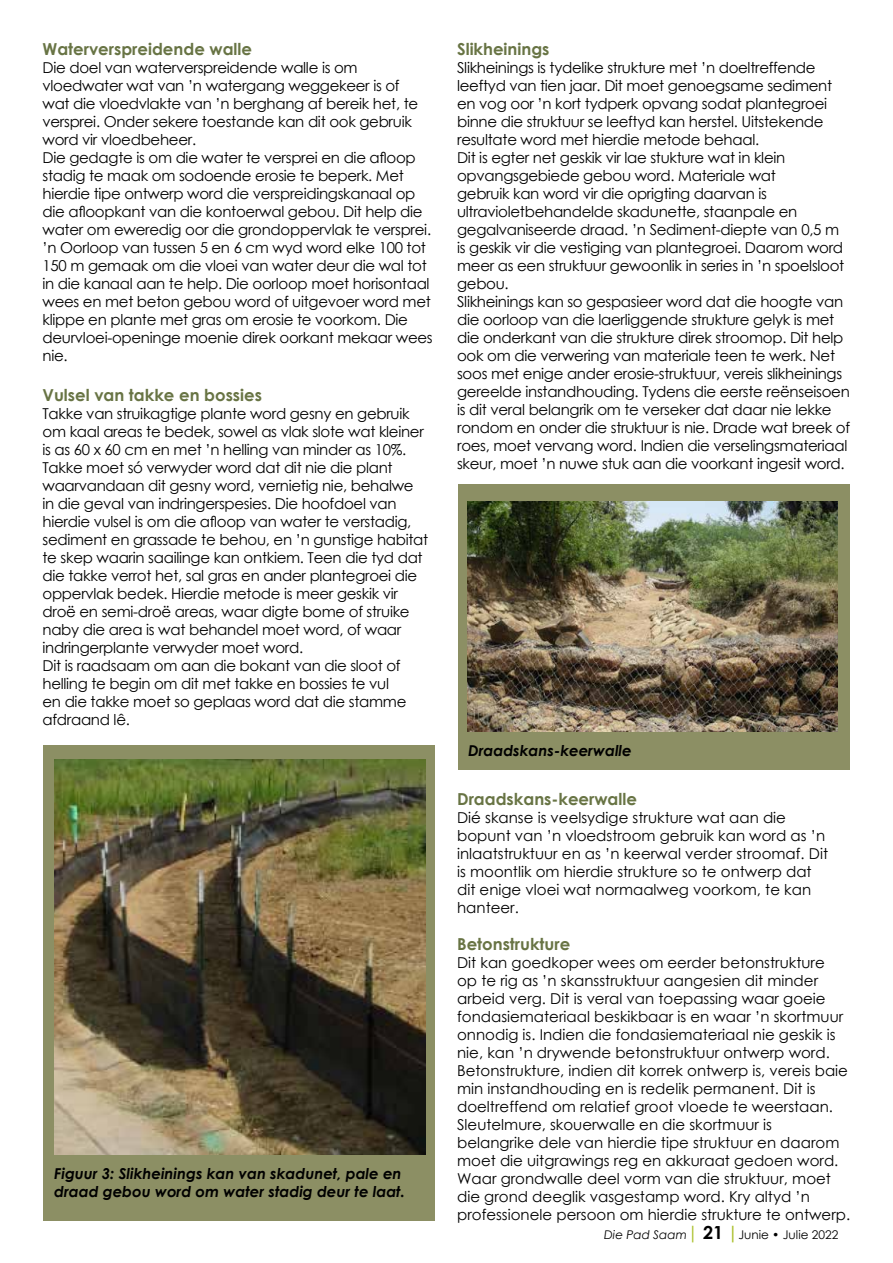
<style>
.page{position:relative;width:893px;height:1263px;background:#fff}
.page>*{position:absolute;margin:0;border:0;box-sizing:border-box;transform-origin:0 0}
.t1{font:700 16.5px "Century Gothic";color:#687444}
.t2{font:15px/18px "Century Gothic";letter-spacing:-.02em;color:#000}
.t3{font:15px/18px "Century Gothic";color:#000}
.t4{font:italic 700 15px/18px "Century Gothic";color:#000}
.t5{font:12px "Century Gothic";color:#000}
.s1{font-style:italic}
.s2{font-size:18px;color:#abc02c}
.s3{font-weight:700;font-size:18px}
.s4{font-weight:700;font-size:18px;color:#abc02c}
</style>
<div class="page">
<div style="left:43px;top:745px;width:392px;height:475px;background:#8c8f64"></div>
<div style="left:458px;top:485px;width:392px;height:285px;background:#8c8f64"></div>
<img style="left:54px;top:760px;width:371px;height:394px">
<img style="left:468px;top:501px;width:370px;height:230px">
<p class="t1" style="left:43px;top:36px;width:211px">Waterverspreidende walle</p>
<p class="t2" style="left:43px;top:58px;width:392px">Die doel van waterverspreidende walle is om vloedwater wat van ’n watergang weggekeer is of<br>wat die vloedvlakte van ’n berghang af bereik het, te versprei. Onder sekere toestande kan dit ook gebruik word vir vloedbeheer.<br>Die gedagte is om die water te versprei en die afloop stadig te maak om sodoende erosie te beperk. Met hierdie tipe ontwerp word die verspreidingskanaal op die afloopkant van die kontoerwal gebou. Dit help die water om eweredig oor die grondoppervlak te versprei. ’n Oorloop van tussen 5 en 6 cm wyd word elke 100 tot 150 m gemaak om die vloei van water deur die wal tot in die kanaal aan te help. Die oorloop moet horisontaal wees en met beton gebou word of uitgevoer word met klippe en plante met gras om erosie te voorkom. Die deurvloei-openinge moenie direk oorkant mekaar wees nie.</p>
<p class="t1" style="left:43px;top:382px;width:221px">Vulsel van takke en bossies</p>
<p class="t2" style="left:43px;top:404px;width:387px">Takke van struikagtige plante word gesny en gebruik om kaal areas te bedek, sowel as vlak slote wat kleiner is as 60 x 60 cm en met ’n helling van minder as 10%.<br>Takke moet só verwyder word dat dit nie die plant waarvandaan dit gesny word, vernietig nie, behalwe in die geval van indringerspesies. Die hoofdoel van hierdie vulsel is om die afloop van water te verstadig, sediment en grassade te behou, en ’n gunstige habitat te skep waarin saailinge kan ontkiem. Teen die tyd dat die takke verrot het, sal gras en ander plantegroei die oppervlak bedek. Hierdie metode is meer geskik vir droë en semi-droë areas, waar digte bome of struike naby die area is wat behandel moet word, of waar indringerplante verwyder moet word.<br>Dit is raadsaam om aan die bokant van die sloot of helling te begin om dit met takke en bossies te vul<br>en die takke moet so geplaas word dat die stamme afdraand lê.</p>
<p class="t4" style="left:54px;top:1164px;width:352px">Figuur 3: Slikheinings kan van skadunet, pale en draad gebou word om water stadig deur te laat.</p>
<p class="t1" style="left:457px;top:36px;width:94px">Slikheinings</p>
<p class="t2" style="left:457px;top:58px;width:394px">Slikheinings is tydelike strukture met ’n doeltreffende leeftyd van tien jaar. Dit moet genoegsame sediment en vog oor ’n kort tydperk opvang sodat plantegroei binne die struktuur se leeftyd kan herstel. Uitstekende resultate word met hierdie metode behaal.<br>Dit is egter net geskik vir lae stukture wat in klein opvangsgebiede gebou word. Materiale wat<br>gebruik kan word vir die oprigting daarvan is ultravioletbehandelde skadunette, staanpale en gegalvaniseerde draad. ’n Sediment-diepte van 0,5 m is geskik vir die vestiging van plantegroei. Daarom word meer as een struktuur gewoonlik in series in ’n spoelsloot gebou.<br>Slikheinings kan so gespasieer word dat die hoogte van die oorloop van die laerliggende strukture gelyk is met die onderkant van die strukture direk stroomop. Dit help ook om die verwering van materiale teen te werk. Net soos met enige ander erosie-struktuur, vereis slikheinings gereelde instandhouding. Tydens die eerste reënseisoen is dit veral belangrik om te verseker dat daar nie lekke rondom en onder die struktuur is nie. Drade wat breek of roes, moet vervang word. Indien die verselingsmateriaal skeur, moet ’n nuwe stuk aan die voorkant ingesit word.</p>
<p class="t4" style="left:468px;top:741px;width:165px">Draadskans-keerwalle</p>
<p class="t1" style="left:457px;top:786px;width:181px">Draadskans-keerwalle</p>
<p class="t3" style="left:457px;top:808px;width:372px">Dié skanse is veelsydige strukture wat aan die bopunt van ’n vloedstroom gebruik kan word as ’n inlaatstruktuur en as ’n keerwal verder stroomaf. Dit is moontlik om hierdie strukture so te ontwerp dat dit enige vloei wat normaalweg voorkom, te kan hanteer.</p>
<p class="t1" style="left:457px;top:932px;width:115px">Betonstrukture</p>
<p class="t3" style="left:457px;top:954px;width:395px">Dit kan goedkoper wees om eerder betonstrukture<br>op te rig as ’n skansstruktuur aangesien dit minder arbeid verg. Dit is veral van toepassing waar goeie fondasiemateriaal beskikbaar is en waar ’n skortmuur onnodig is. Indien die fondasiemateriaal nie geskik is nie, kan ’n drywende betonstruktuur ontwerp word.<br>Betonstrukture, indien dit korrek ontwerp is, vereis baie min instandhouding en is redelik permanent. Dit is doeltreffend om relatief groot vloede te weerstaan.<br>Sleutelmure, skouerwalle en die skortmuur is belangrike dele van hierdie tipe struktuur en daarom moet die uitgrawings reg en akkuraat gedoen word.<br>Waar grondwalle deel vorm van die struktuur, moet die grond deeglik vasgestamp word. Kry altyd ’n professionele persoon om hierdie strukture te ontwerp.</p>
<p class="t5" style="left:604px;top:1227px;width:236px"><span class="s1">Die Pad Saam</span><span class="s2">|</span> <span class="s3">21</span> <span class="s4">|</span>Junie • Julie 2022</p>
</div>
